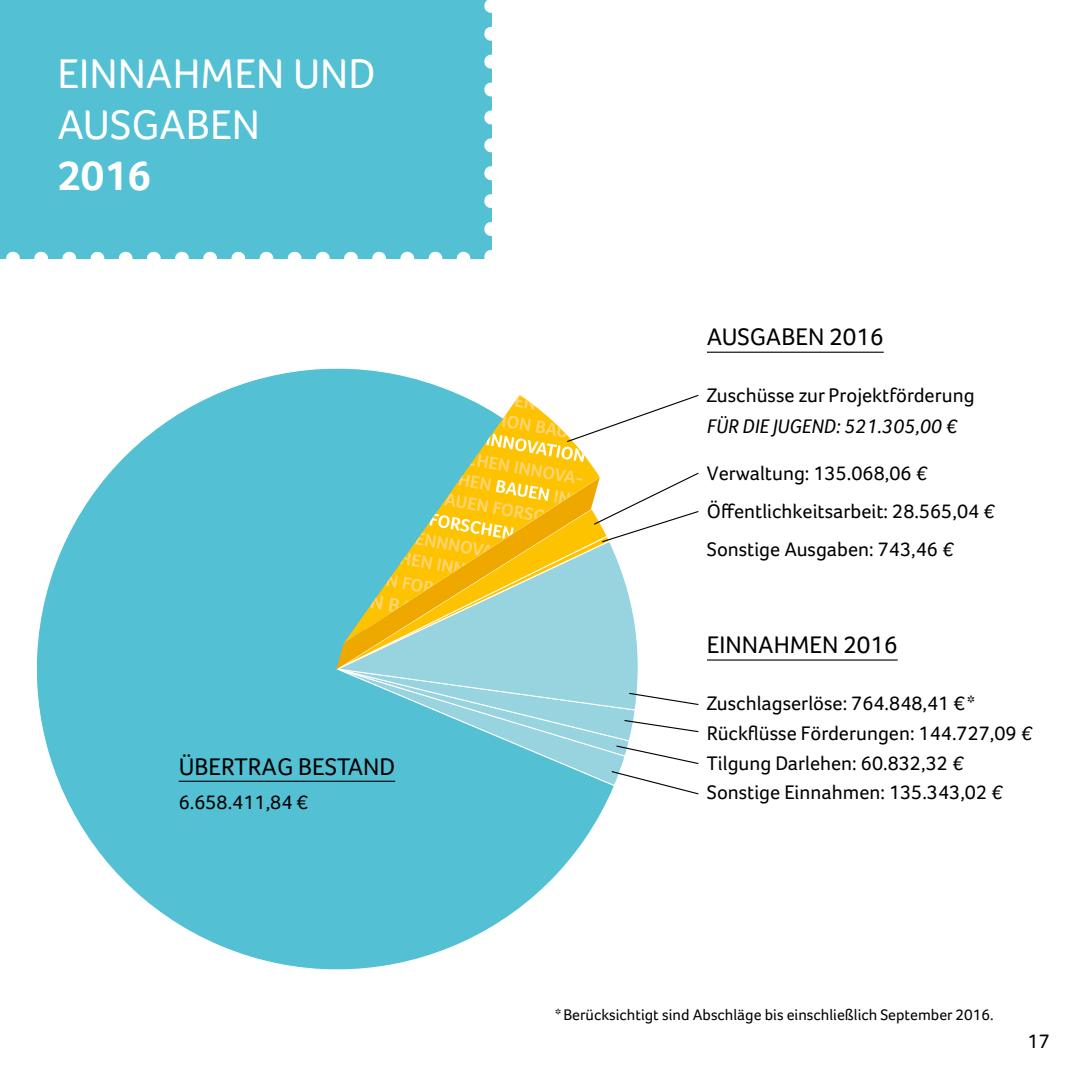
<style>
.page{position:relative;width:1085px;height:1085px;background:#fff}
.page>*{position:absolute;margin:0;border:0;box-sizing:border-box;transform-origin:0 0}
.t1{font:42.75px/51.3px "Foco";color:#fff}
.t2{font:700 42.75px "Foco";color:#fff}
.t3{font:24.75px "Foco";color:#000}
.t4{font:20.25px "Foco";color:#000}
.t5{font:italic 20.25px "Foco";color:#000}
.t6{font:15.75px "Foco";color:#000}
.s1{font-style:italic}
</style>
<div class="page">
<svg style="left:36px;top:368px;width:574px;height:602px"></svg>
<div style="left:0;top:0;width:492px;height:259px;background:#53c0d3"></div>
<hr style="left:707px;top:659px;width:190px;height:1px;background:#000">
<hr style="left:707px;top:351px;width:176px;height:2px;background:#000">
<hr style="left:179px;top:780px;width:216px;height:1px;background:#000">
<svg style="left:335px;top:394px;width:364px;height:401px"></svg>
<h1 class="t1" style="left:57px;top:47px;width:319px">EINNAHMEN UND<br>AUSGABEN</h1>
<h1 class="t2" style="left:57px;top:151px;width:95px">2016</h1>
<p class="t3" style="left:179px;top:751px;width:218px">ÜBERTRAG BESTAND</p>
<p class="t4" style="left:179px;top:790px;width:130px">6.658.411,84 €</p>
<p class="t3" style="left:707px;top:323px;width:178px">AUSGABEN 2016</p>
<p class="t4" style="left:707px;top:383px;width:269px">Zuschüsse zur Projektförderung</p>
<p class="t5" style="left:707px;top:415px;width:251px">FÜR DIE JUGEND: 521.305,00 €</p>
<p class="t4" style="left:707px;top:461px;width:221px">Verwaltung: 135.068,06 <span class="s1">€</span></p>
<p class="t4" style="left:707px;top:499px;width:289px">Öffentlichkeitsarbeit: 28.565,04 <span class="s1">€</span></p>
<p class="t4" style="left:707px;top:537px;width:248px">Sonstige Ausgaben: 743,46 <span class="s1">€</span></p>
<p class="t3" style="left:707px;top:630px;width:192px">EINNAHMEN 2016</p>
<p class="t4" style="left:707px;top:691px;width:269px">Zuschlagserlöse: 764.848,41 € *</p>
<p class="t4" style="left:707px;top:721px;width:326px">Rückflüsse Förderungen: 144.727,09 <span class="s1">€</span></p>
<p class="t4" style="left:707px;top:751px;width:257px">Tilgung Darlehen: 60.832,32 <span class="s1">€</span></p>
<p class="t4" style="left:707px;top:780px;width:297px">Sonstige Einnahmen: 135.343,02 <span class="s1">€</span></p>
<p class="t6" style="left:555px;top:1005px;width:440px">* Berücksichtigt sind Abschläge bis einschließlich September 2016.</p>
<p class="t4" style="left:1027px;top:1029px;width:24px">17</p>
</div>
